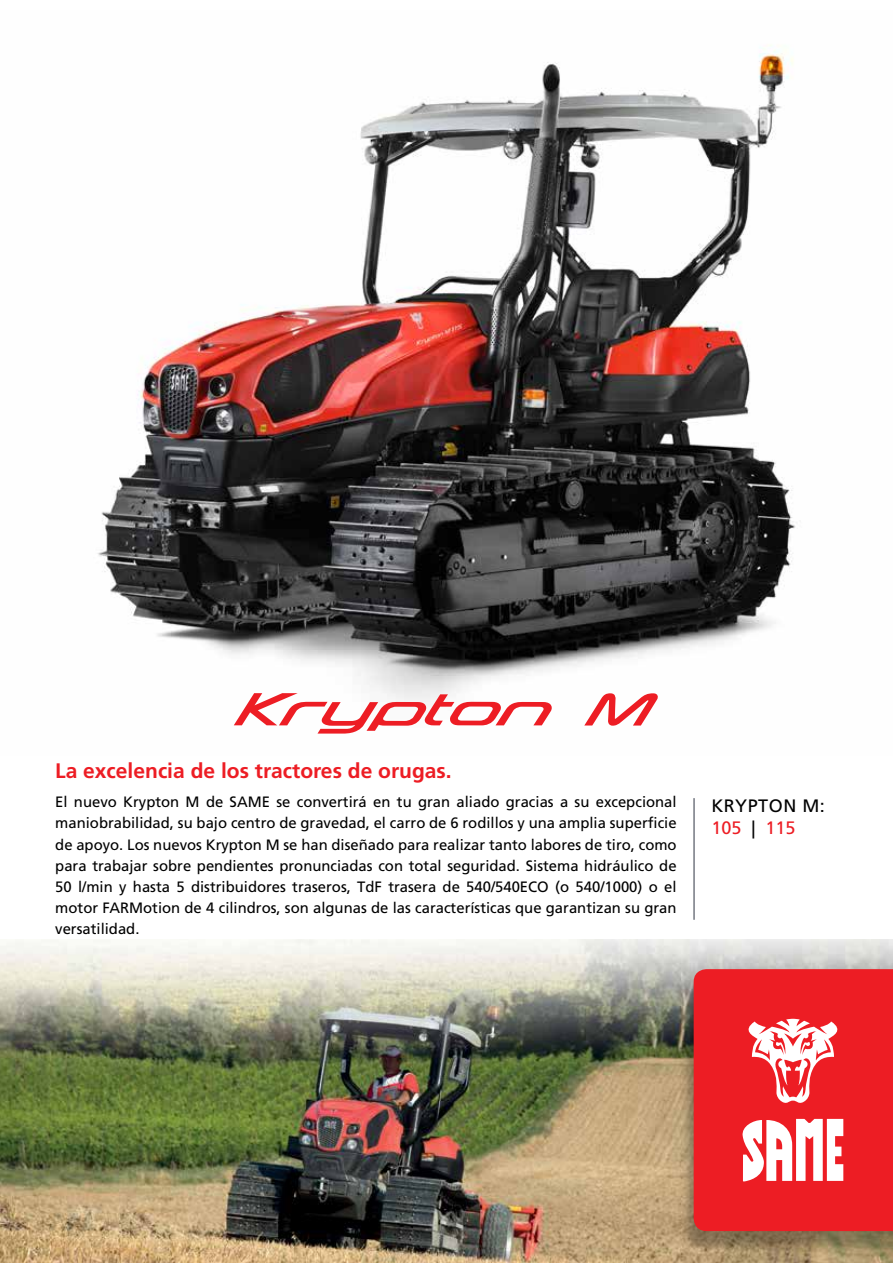
<style>
.page{position:relative;width:893px;height:1263px;background:#fff}
.page>*{position:absolute;margin:0;border:0;box-sizing:border-box;transform-origin:0 0}
.t1{font:700 21px "Frutiger LT Std";color:#ed1d24}
.t2{font:18px/22.5px "Frutiger LT";letter-spacing:.02em;color:#000}
.t3{font:15px/21px "Frutiger LT";color:#000;text-align:justify}
.s1{color:#ed1d24}
</style>
<div class="page">
<img style="left:97px;top:45px;width:699px;height:681px">
<img style="left:0;top:939px;width:893px;height:324px">
<div style="left:681px;top:975px;width:212px;height:278px;background:#000;opacity:.28"></div>
<div style="left:694px;top:969px;width:199px;height:262px;background:#ed1d24"></div>
<svg style="left:741px;top:1019px;width:104px;height:84px"></svg>
<svg style="left:741px;top:1119px;width:102px;height:63px"></svg>
<hr style="left:694px;top:798px;width:1px;height:122px;background:#2f3543">
<svg style="left:234px;top:693px;width:318px;height:41px"></svg>
<svg style="left:584px;top:693px;width:74px;height:33px"></svg>
<h1 class="t1" style="left:55px;top:758px;width:398px">La excelencia de los tractores de orugas.</h1>
<p class="t3" style="left:55px;top:792px;width:623px">El nuevo Krypton M de SAME se convertirá en tu gran aliado gracias a su excepcional maniobrabilidad, su bajo centro de gravedad, el carro de 6 rodillos y una amplia superficie de apoyo. Los nuevos Krypton M se han diseñado para realizar tanto labores de tiro, como para trabajar sobre pendientes pronunciadas con total seguridad. Sistema hidráulico de 50 l/min y hasta 5 distribuidores traseros, TdF trasera de 540/540ECO (o 540/1000) o el motor FARMotion de 4 cilindros, son algunas de las características que garantizan su gran versatilidad.</p>
<p class="t2" style="left:711px;top:794px;width:115px">KRYPTON M:<br><span class="s1">105</span> | <span class="s1">115</span></p>
</div>
